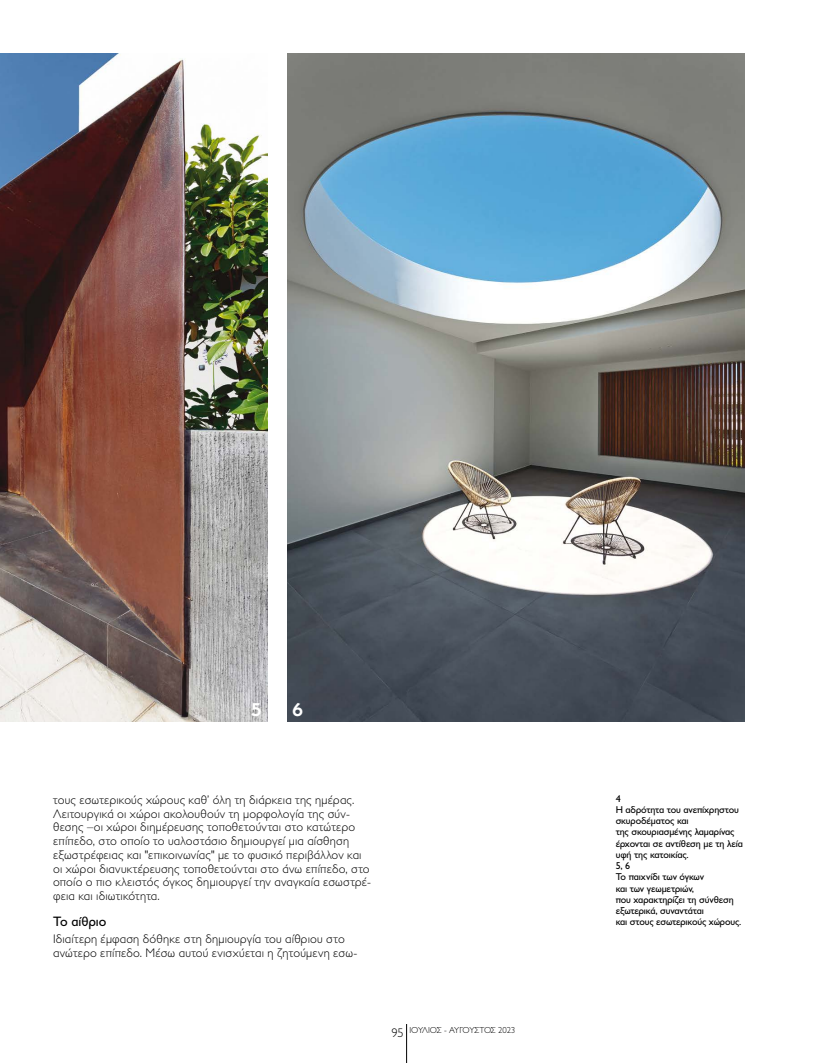
<style>
.page{position:relative;width:815px;height:1063px;background:#fff}
.page>*{position:absolute;margin:0;border:0;box-sizing:border-box;transform-origin:0 0}
.t1{font:600 18.75px "Kabel ITC Hel";color:#fff}
.t2{font:13.75px "Gill Sans Hel";color:#000}
.t3{font:300 12.5px/13.8px "Gill Sans Hel";letter-spacing:.015em;color:#000}
.t4{font:10px/11.2px "Gill Sans Hel";letter-spacing:-.01em;color:#000}
.t5{font:300 8.75px "Gill Sans Hel";color:#000}
.s1{font-size:12.5px}
</style>
<div class="page">
<hr style="left:406px;top:1024px;width:1px;height:39px;background:#000">
<img style="left:287px;top:53px;width:457px;height:669px">
<img style="left:0;top:53px;width:268px;height:669px">
<h1 class="t1" style="left:251px;top:700px;width:12px">5</h1>
<h1 class="t1" style="left:293px;top:700px;width:12px">6</h1>
<p class="t3" style="left:53px;top:793px;width:319px">τους εσωτερικούς χώρους καθ’ όλη τη διάρκεια της ημέρας.<br>Λειτουργικά οι χώροι ακολουθούν τη μορφολογία της σύν&shy;θεσης –οι χώροι διημέρευσης τοποθετούνται στο κατώτερο επίπεδο, στο οποίο το υαλοστάσιο δημιουργεί μια αίσθηση εξωστρέφειας και "επικοινωνίας" με το φυσικό περιβάλλον και οι χώροι διανυκτέρευσης τοποθετούνται στο άνω επίπεδο, στο οποίο ο πιο κλειστός όγκος δημιουργεί την αναγκαία εσωστρέ&shy;φεια και ιδιωτικότητα.</p>
<p class="t2" style="left:53px;top:914px;width:55px">Το αίθριο</p>
<p class="t3" style="left:53px;top:932px;width:306px">Ιδιαίτερη έμφαση δόθηκε στη δημιουργία του αίθριου στο ανώτερο επίπεδο. Μέσω αυτού ενισχύεται η ζητούμενη εσω-</p>
<p class="t5" style="left:391px;top:1025px;width:126px"><span class="s1">95</span> ΙΟΥΛΙΟΣ - ΑΥΓΟΥΣΤΟΣ 2023</p>
<p class="t4" style="left:616px;top:793px;width:129px">4<br>Η αδρότητα του ανεπίχρηστου σκυροδέματος και<br>της σκουριασμένης λαμαρίνας έρχονται σε αντίθεση με τη λεία υφή της κατοικίας.<br>5, 6<br>Το παιχνίδι των όγκων<br>και των γεωμετριών,<br>που χαρακτηρίζει τη σύνθεση εξωτερικά, συναντάται<br>και στους εσωτερικούς χώρους.</p>
</div>
